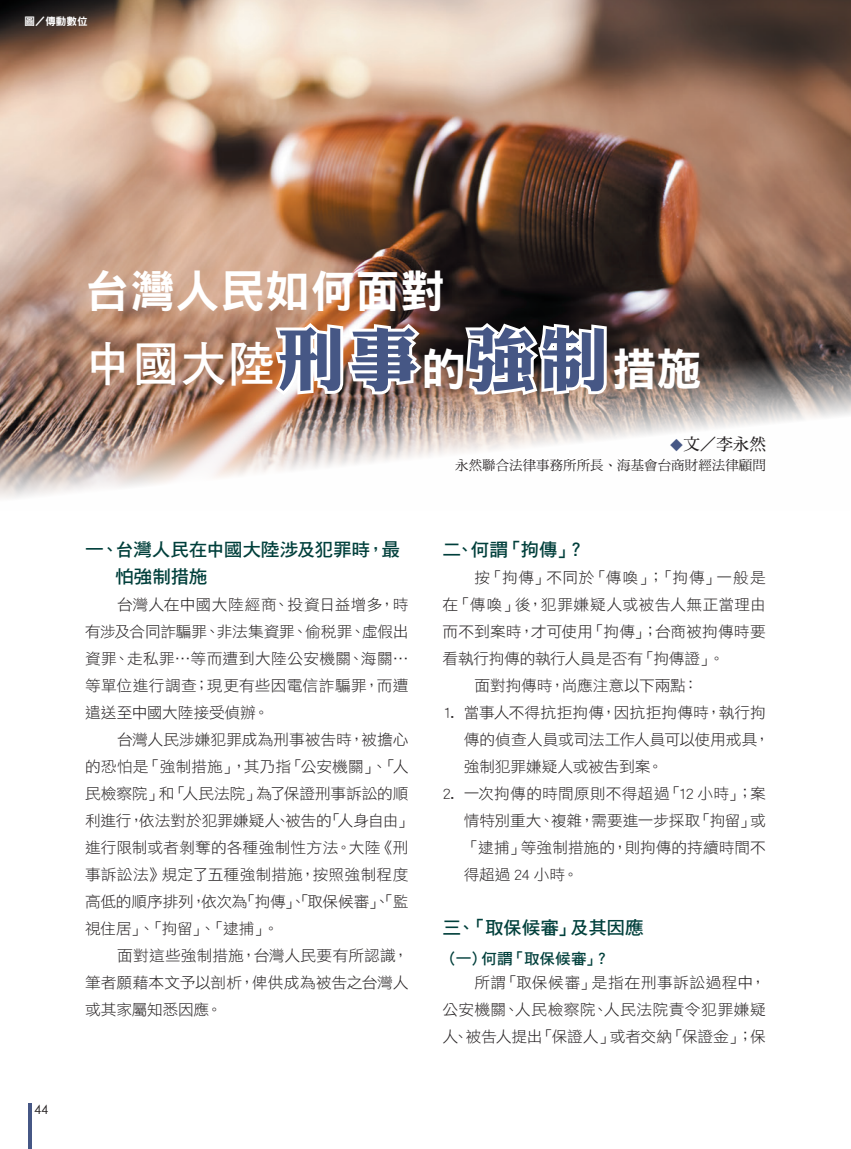
<style>
.page{position:relative;width:851px;height:1149px;background:#fff}
.page>*{position:absolute;margin:0;border:0;box-sizing:border-box;transform-origin:0 0}
.t1{font:48px "DF Hei Std W7";color:#fff;scale:.95 1}
.t2{font:45px "DF Hei Std W9";color:#fff}
.t3{font:18.15px/27px "DF Hei Std W7";letter-spacing:-.02em;color:#003f3b}
.t4{font:16.5px "DF Ming Std W7";color:#231f20}
.t5{font:15.3px/27px "DF Hei Std W3";color:#231f20;text-align:justify}
.t6{font:15.3px "DF Hei Std W3";letter-spacing:.03em;color:#231f20}
.t7{font:15.3px "DF Hei Std W3";letter-spacing:.045em;color:#231f20}
.t8{font:15.3px "DF Hei Std W7";letter-spacing:-.005em;color:#003f3b}
.t9{font:13.5px "DF Ming Std W5";color:#231f20}
.t10{font:12.75px "Century Gothic";color:#231f20}
.t11{font:10.5px "DF Hei Std W9";color:#fff}
.s1{font-family:"DF Li King Hei W8 WIN BF";font-size:69px;color:#465785}
.s2{font-family:"DF Hei Std W9";font-size:45px}
.s3{font-family:"DF Ming Std W5";font-size:13.5px;color:#465785}
</style>
<div class="page">
<img style="left:0;top:0;width:850px;height:498px">
<img style="left:272px;top:319px;width:154px;height:80px">
<svg style="left:461px;top:319px;width:148px;height:80px"></svg>
<hr style="left:28px;top:1103px;width:3px;height:45px;background:#465785">
<p class="t11" style="left:24px;top:16px;width:65px">圖／傳動數位</p>
<h2 class="t2" style="left:85px;top:266px;width:361px">台灣人民如何面對</h2>
<h1 class="t1" style="left:85px;top:338px;width:650px">中國大陸<span class="s1">刑事</span><span class="s2">的</span><span class="s1">強制</span><span class="s2">措施</span></h1>
<p class="t10" style="left:34px;top:1100px;width:16px">44</p>
<p class="t3" style="left:115px;top:535px;width:287px;text-indent:-30px">一、台灣人民在中國大陸涉及犯罪時，最怕強制措施</p>
<p class="t5" style="left:85px;top:590px;width:325px;text-indent:32px">台灣人在中國大陸經商、投資日益增多，時有涉及合同詐騙罪、非法集資罪、偷稅罪、虛假出資罪、走私罪…等而遭到大陸公安機關、海關…等單位進行調查；現更有些因電信詐騙罪，而遭遣送至中國大陸接受偵辦。</p>
<p class="t5" style="left:85px;top:725px;width:329px;text-align:left;text-indent:32px">台灣人民涉嫌犯罪成為刑事被告時，被擔心的恐怕是「強制措施」，其乃指「公安機關」、「人民檢察院」和「人民法院」為了保證刑事訴訟的順利進行，依法對於犯罪嫌疑人、被告的「人身自由」進行限制或者剝奪的各種強制性方法。大陸《刑事訴訟法》規定了五種強制措施，按照強制程度高低的順序排列，依次為「拘傳」、「取保候審」、「監視住居」、「拘留」、「逮捕」。</p>
<p class="t5" style="left:85px;top:941px;width:325px;text-indent:32px">面對這些強制措施，台灣人民要有所認識，筆者願藉本文予以剖析，俾供成為被告之台灣人或其家屬知悉因應。</p>
<p class="t4" style="left:669px;top:434px;width:97px"><span class="s3">◆</span>文／李永然</p>
<p class="t9" style="left:455px;top:458px;width:312px">永然聯合法律事務所所長、海基會台商財經法律顧問</p>
<p class="t3" style="left:442px;top:535px;width:144px">二、何謂「拘傳」？</p>
<p class="t7" style="left:474px;top:569px;width:293px">按「拘傳」不同於「傳喚」；「拘傳」一般是</p>
<p class="t6" style="left:442px;top:596px;width:325px">在「傳喚」後，犯罪嫌疑人或被告人無正當理由</p>
<p class="t5" style="left:442px;top:617px;width:325px">而不到案時，才可使用「拘傳」；台商被拘傳時要</p>
<p class="t5" style="left:442px;top:644px;width:283px">看執行拘傳的執行人員是否有「拘傳證」。</p>
<p class="t5" style="left:474px;top:671px;width:226px">面對拘傳時，尚應注意以下兩點：</p>
<p class="t5" style="left:463px;top:698px;width:307px;text-align:left;text-indent:-21px">1. 當事人不得抗拒拘傳，因抗拒拘傳時，執行拘傳的偵查人員或司法工作人員可以使用戒具，強制犯罪嫌疑人或被告到案。</p>
<p class="t5" style="left:463px;top:779px;width:303px;text-indent:-21px">2. 一次拘傳的時間原則不得超過「12 小時」；案情特別重大、複雜，需要進一步採取「拘留」或「逮捕」等強制措施的，則拘傳的持續時間不得超過 24 小時。</p>
<p class="t3" style="left:442px;top:913px;width:203px">三、「取保候審」及其因應</p>
<p class="t8" style="left:442px;top:950px;width:169px">（一）何謂「取保候審」？</p>
<p class="t5" style="left:442px;top:968px;width:325px;text-indent:32px">所謂「取保候審」是指在刑事訴訟過程中，公安機關、人民檢察院、人民法院責令犯罪嫌疑人、被告人提出「保證人」或者交納「保證金」；保</p>
</div>
